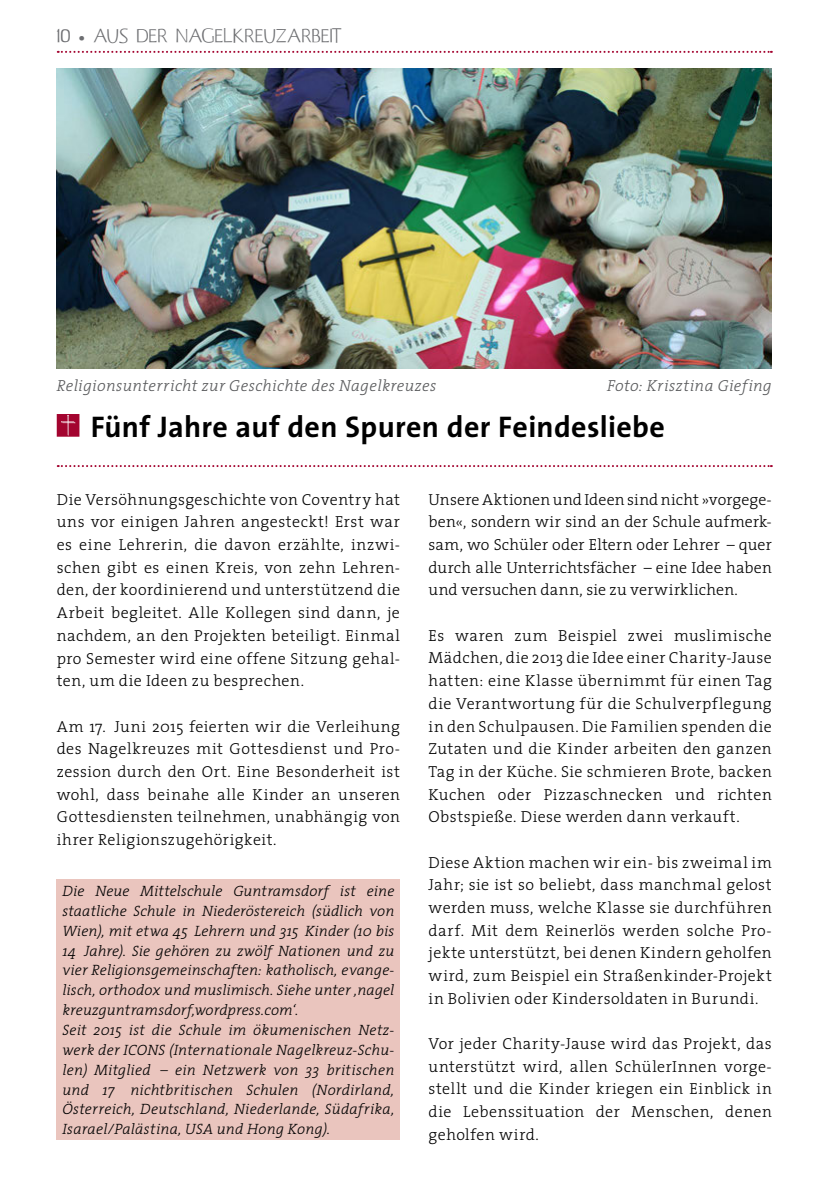
<style>
.page{position:relative;width:840px;height:1191px;background:#fff}
.page>*{position:absolute;margin:0;border:0;box-sizing:border-box;transform-origin:0 0}
.ÜBERSCHRIFT_mit_Lini{font:700 30px "The Sans";letter-spacing:.015em;color:#000}
.t1{font:300 16px/22.6px "The Serif";letter-spacing:.03em;color:#000;text-align:justify}
.BILDUNTERSCHRIFT{font:italic 300 16px "The Serif";letter-spacing:.025em;color:#58595b}
.t2{font:16px "Coventry";color:#6d6e71}
.Infoblock{font:italic 300 15px/19.8px "The Serif";letter-spacing:.01em;color:#000;text-align:justify}
</style>
<div class="page">
<svg style="left:58px;top:51px;width:713px;height:2px"></svg>
<svg style="left:58px;top:465px;width:713px;height:2px"></svg>
<svg style="left:57px;top:414px;width:22px;height:23px"></svg>
<div style="left:57px;top:879px;width:343px;height:261px;background:#eac5be"></div>
<img style="left:57px;top:68px;width:714px;height:301px">
<p class="t2" style="left:57px;top:27px;width:85px">10 • AUS DER</p>
<p class="t2" style="left:176px;top:27px;width:15px">NAGELKREUZARBEIT</p>
<p class="BILDUNTERSCHRIFT" style="left:57px;top:373px;width:381px">Religionsunterricht zur Geschichte des Nagelkreuzes</p>
<p class="BILDUNTERSCHRIFT" style="left:606px;top:373px;width:166px">Foto: Krisztina Giefing</p>
<p class="ÜBERSCHRIFT_mit_Lini" style="left:91px;top:401px;width:575px">Fünf Jahre auf den Spuren der Feindesliebe</p>
<p class="t1" style="left:57px;top:487px;width:344px">Die Versöhnungsgeschichte von Coventry hat uns vor einigen Jahren angesteckt! Erst war es eine Lehrerin, die davon erzählte, inzwi&shy;schen gibt es einen Kreis, von zehn Lehren&shy;den, der koordinierend und unterstützend die Arbeit begleitet. Alle Kollegen sind dann, je nachdem, an den Projekten beteiligt. Einmal pro Semester wird eine offene Sitzung gehal&shy;ten, um die Ideen zu besprechen.</p>
<p class="t1" style="left:57px;top:714px;width:344px">Am 17. Juni 2015 feierten wir die Verleihung des Nagelkreuzes mit Gottesdienst und Pro&shy;zession durch den Ort. Eine Besonderheit ist wohl, dass beinahe alle Kinder an unseren Gottesdiensten teilnehmen, unabhängig von ihrer Religionszugehörigkeit.</p>
<p class="Infoblock" style="left:62px;top:880px;width:333px">Die Neue Mittelschule Guntramsdorf ist eine staatliche Schule in Niederöstereich (südlich von Wien), mit etwa 45 Lehrern und 315 Kinder (10 bis 14 Jahre). Sie gehören zu zwölf Nationen und zu vier Religionsgemeinschaften: katholisch, evange&shy;lisch, orthodox und muslimisch. Siehe unter ‚nagel kreuzguntramsdorf,wordpress.com‘.</p>
<p class="Infoblock" style="left:62px;top:1019px;width:333px">Seit 2015 ist die Schule im ökumenischen Netz&shy;werk der ICONS (Internationale Nagelkreuz-Schu&shy;len) Mitglied – ein Netzwerk von 33 britischen und 17 nichtbritischen Schulen (Nordirland, Österreich, Deutschland, Niederlande, Südafrika, Isarael/Palästina, USA und Hong Kong).</p>
<p class="t1" style="left:428px;top:487px;width:345px">Unsere Aktionen und Ideen sind nicht »vorgege&shy;ben«, sondern wir sind an der Schule aufmerk&shy;sam, wo Schüler oder Eltern oder Lehrer – quer durch alle Unterrichtsfächer – eine Idee haben und versuchen dann, sie zu verwirklichen.</p>
<p class="t1" style="left:428px;top:623px;width:345px">Es waren zum Beispiel zwei muslimische Mädchen, die 2013 die Idee einer Charity-Jause hatten: eine Klasse übernimmt für einen Tag die Verantwortung für die Schulverpflegung in den Schulpausen. Die Familien spenden die Zutaten und die Kinder arbeiten den ganzen Tag in der Küche. Sie schmieren Brote, backen Kuchen oder Pizzaschnecken und richten Obstspieße. Diese werden dann verkauft.</p>
<p class="t1" style="left:428px;top:850px;width:345px">Diese Aktion machen wir ein- bis zweimal im Jahr; sie ist so beliebt, dass manchmal gelost werden muss, welche Klasse sie durchführen darf. Mit dem Reinerlös werden solche Pro&shy;jekte unterstützt, bei denen Kindern geholfen wird, zum Beispiel ein Straßenkinder-Projekt in Bolivien oder Kindersoldaten in Burundi.</p>
<p class="t1" style="left:428px;top:1031px;width:345px">Vor jeder Charity-Jause wird das Projekt, das unterstützt wird, allen SchülerInnen vorge&shy;stellt und die Kinder kriegen ein Einblick in die Lebenssituation der Menschen, denen geholfen wird.</p>
</div>
